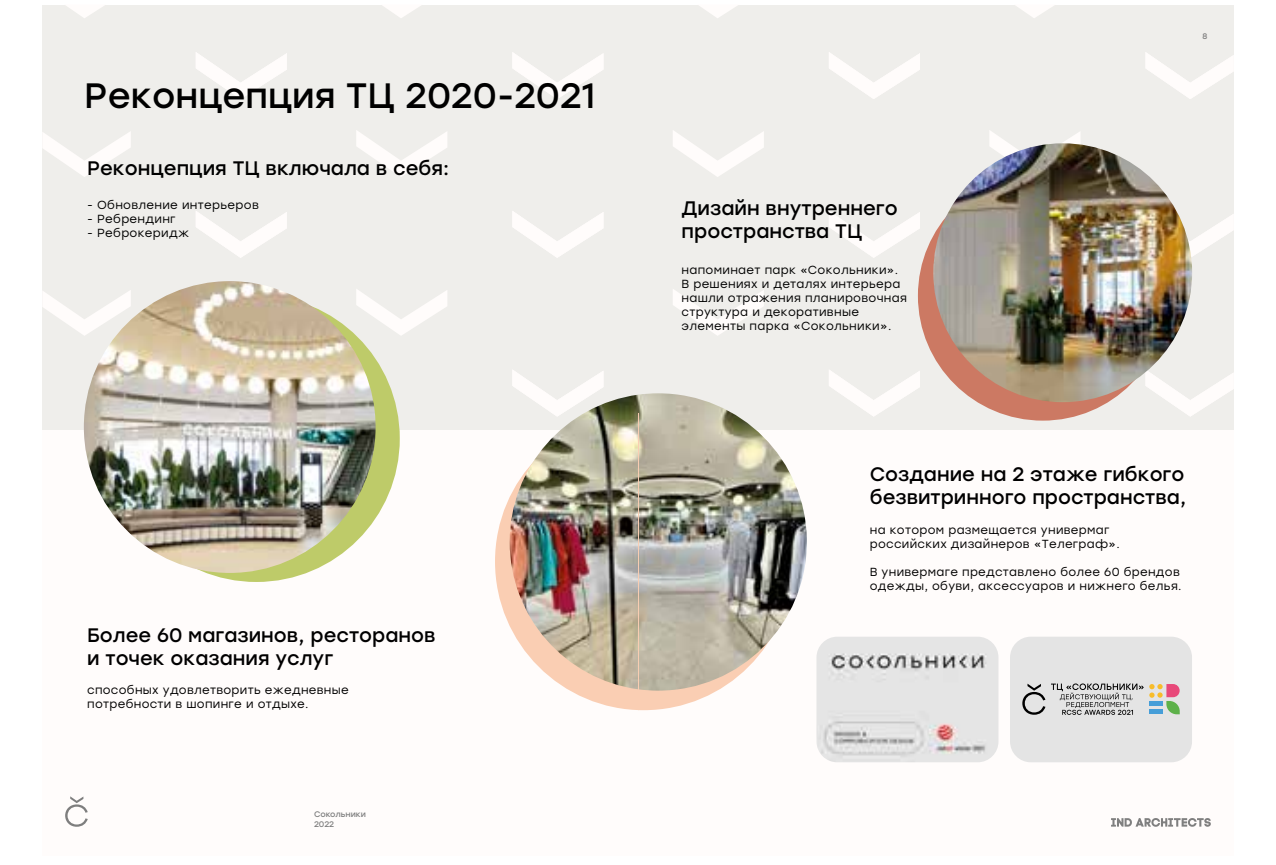
<style>
.page{position:relative;width:1276px;height:865px;background:#fff}
.page>*{position:absolute;margin:0;border:0;box-sizing:border-box;transform-origin:0 0}
.t1{font:35.25px "Stolzl";color:#000}
.t2{font:19.5px/23.5px "Stolzl";color:#000}
.t3{font:11.75px/14px "Stolzl";letter-spacing:.025em;color:#000}
.t4{font:8px/9.8px "Stolzl";color:#7f7f7f}
</style>
<div class="page">
<div style="left:638px;top:5px;width:595px;height:813px;background:#efeeeb"></div>
<svg style="left:699px;top:5px;width:38px;height:13px"></svg>
<svg style="left:673px;top:131px;width:91px;height:46px"></svg>
<svg style="left:673px;top:289px;width:91px;height:47px"></svg>
<svg style="left:829px;top:52px;width:91px;height:47px"></svg>
<svg style="left:829px;top:211px;width:91px;height:47px"></svg>
<svg style="left:829px;top:370px;width:91px;height:46px"></svg>
<svg style="left:1016px;top:5px;width:38px;height:13px"></svg>
<svg style="left:990px;top:131px;width:90px;height:25px"></svg>
<svg style="left:1145px;top:52px;width:88px;height:47px"></svg>
<svg style="left:1177px;top:212px;width:56px;height:45px"></svg>
<svg style="left:1145px;top:369px;width:88px;height:47px"></svg>
<div style="left:638px;top:430px;width:595px;height:425px;background:#fffcfb"></div>
<div style="left:918px;top:171px;width:249px;height:249px;background:#cc7963;border-radius:50%"></div>
<img style="left:933px;top:143px;width:259px;height:259px;border-radius:129px">
<svg style="left:638px;top:690px;width:80px;height:20px;fill:#faceb3"></svg>
<img style="left:638px;top:393px;width:169px;height:297px">
<img style="left:816px;top:637px;width:182px;height:125px">
<div style="left:1010px;top:636px;width:182px;height:126px;background:#e4e4e4;border-radius:21px"></div>
<svg style="left:1022px;top:683px;width:23px;height:31px"></svg>
<svg style="left:1051px;top:683px;width:129px;height:32px"></svg>
<div style="left:42px;top:5px;width:596px;height:813px;background:#efeeeb"></div>
<svg style="left:66px;top:5px;width:38px;height:13px"></svg>
<svg style="left:42px;top:132px;width:89px;height:45px"></svg>
<svg style="left:42px;top:290px;width:89px;height:46px"></svg>
<svg style="left:196px;top:52px;width:91px;height:47px"></svg>
<svg style="left:196px;top:211px;width:91px;height:47px"></svg>
<svg style="left:383px;top:5px;width:38px;height:13px"></svg>
<svg style="left:356px;top:130px;width:91px;height:47px"></svg>
<svg style="left:356px;top:289px;width:91px;height:47px"></svg>
<svg style="left:512px;top:52px;width:91px;height:47px"></svg>
<svg style="left:512px;top:211px;width:91px;height:47px"></svg>
<div style="left:42px;top:430px;width:596px;height:425px;background:#fffcfb"></div>
<div style="left:113px;top:295px;width:287px;height:287px;background:#becb69;border-radius:50%"></div>
<img style="left:84px;top:281px;width:291px;height:292px;border-radius:146px">
<svg style="left:495px;top:370px;width:143px;height:340px"></svg>
<img style="left:510px;top:395px;width:128px;height:294px">
<svg style="left:65px;top:796px;width:23px;height:30px"></svg>
<svg style="left:1111px;top:818px;width:99px;height:8px"></svg>
<h1 class="t1" style="left:84px;top:70px;width:512px">Реконцепция ТЦ 2020-2021</h1>
<h2 class="t2" style="left:87px;top:156px;width:363px">Реконцепция ТЦ включала в себя:</h2>
<p class="t3" style="left:87px;top:197px;width:173px">- Обновление интерьеров</p>
<p class="t3" style="left:87px;top:211px;width:90px">- Ребрендинг</p>
<p class="t3" style="left:87px;top:225px;width:103px">- Реброкеридж</p>
<h2 class="t2" style="left:87px;top:622px;width:350px">Более 60 магазинов, ресторанов и точек оказания услуг</h2>
<p class="t3" style="left:87px;top:682px;width:263px">способных удовлетворить ежедневные потребности в шопинге и отдыхе.</p>
<p class="t4" style="left:314px;top:808px;width:53px">Сокольники<br>2022</p>
<p class="t4" style="left:1202px;top:31px;width:6px">8</p>
<h2 class="t2" style="left:681px;top:195px;width:218px">Дизайн внутреннего пространства ТЦ</h2>
<p class="t3" style="left:681px;top:262px;width:227px">напоминает парк «Сокольники».<br>В решениях и деталях интерьера нашли отражения планировочная структура и декоративные элементы парка «Сокольники».</p>
<h2 class="t2" style="left:870px;top:461px;width:318px">Создание на 2 этаже гибкого безвитринного пространства,</h2>
<p class="t3" style="left:870px;top:522px;width:251px">на котором размещается универмаг российских дизайнеров «Телеграф».</p>
<p class="t3" style="left:870px;top:564px;width:313px">В универмаге представлено более 60 брендов одежды, обуви, аксессуаров и нижнего белья.</p>
</div>
